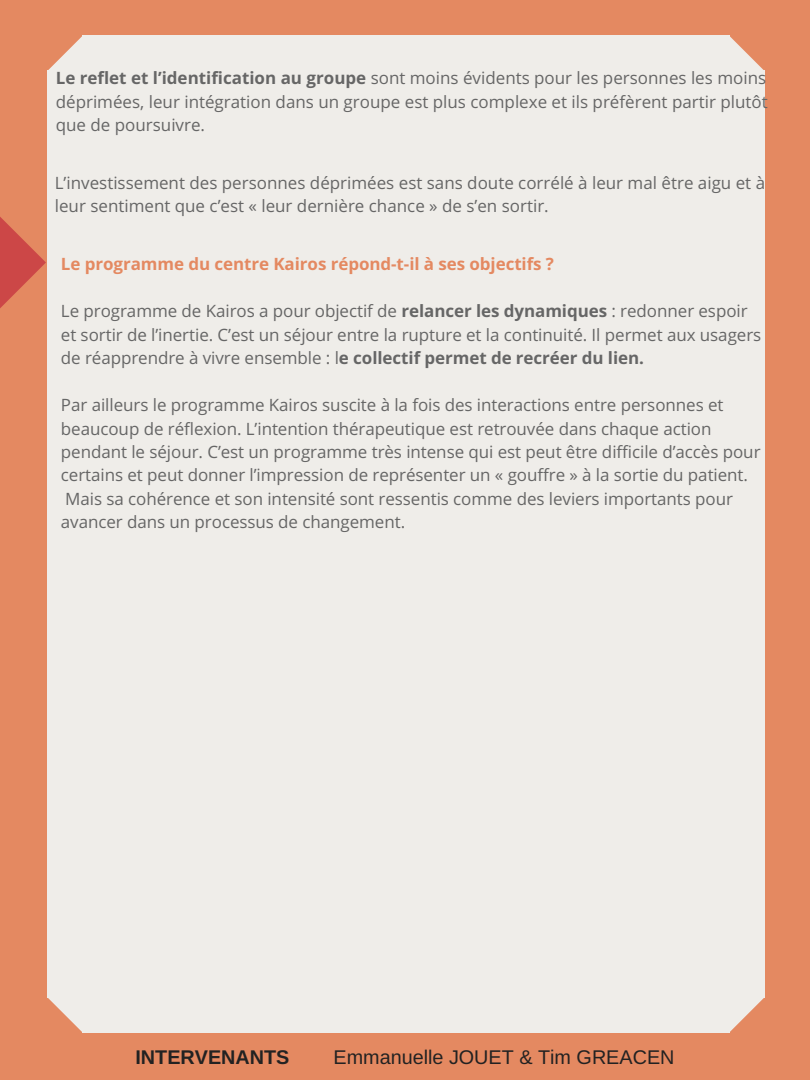
<style>
.page{position:relative;width:810px;height:1080px;background:#e48961}
.page>*{position:absolute;margin:0;border:0;box-sizing:border-box;transform-origin:0 0}
.t1{font:19.81px "Arimo";color:#222}
.t2{font:700 19.81px "Arimo";color:#222}
.t3{font:17px/23.4px "Open Sans";letter-spacing:-.005em;color:#666}
.t4{font:700 17px "Open Sans";letter-spacing:-.005em;color:#e48961}
.s1{font-weight:700}
</style>
<div class="page">
<svg style="left:730px;top:998px;width:34px;height:34px"></svg>
<svg style="left:48px;top:998px;width:34px;height:34px"></svg>
<div style="left:82px;top:997px;width:648px;height:36px;background:#efede9"></div>
<div style="left:729px;top:70px;width:36px;height:928px;background:#efede9"></div>
<div style="left:82px;top:35px;width:648px;height:36px;background:#efede9"></div>
<div style="left:47px;top:70px;width:36px;height:928px;background:#efede9"></div>
<div style="left:82px;top:70px;width:648px;height:928px;background:#efede9"></div>
<svg style="left:48px;top:36px;width:34px;height:34px"></svg>
<svg style="left:730px;top:36px;width:34px;height:34px"></svg>
<svg style="left:0;top:217px;width:46px;height:91px"></svg>
<p class="t3" style="left:56px;top:66px;width:713px;text-align:justify"><span class="s1">Le reflet et l’identification au groupe</span> sont moins évidents pour les personnes les moins déprimées, leur intégration dans un groupe est plus complexe et ils préfèrent partir plutôt que de poursuivre.</p>
<p class="t3" style="left:55px;top:171px;width:712px">L’investissement des personnes déprimées est sans doute corrélé à leur mal être aigu et à leur sentiment que c’est « leur dernière chance » de s’en sortir.</p>
<p class="t4" style="left:61px;top:252px;width:495px">Le programme du centre Kairos répond-t-il à ses objectifs ?</p>
<p class="t3" style="left:61px;top:299px;width:702px">Le programme de Kairos a pour objectif de <span class="s1">relancer les dynamiques</span> : redonner espoir et sortir de l’inertie. C’est un séjour entre la rupture et la continuité. Il permet aux usagers de réapprendre à vivre ensemble : l<span class="s1">e collectif permet de recréer du lien.</span></p>
<p class="t3" style="left:61px;top:393px;width:701px">Par ailleurs le programme Kairos suscite à la fois des interactions entre personnes et beaucoup de réflexion. L’intention thérapeutique est retrouvée dans chaque action pendant le séjour. C’est un programme très intense qui est peut être difficile d’accès pour certains et peut donner l’impression de représenter un « gouffre » à la sortie du patient.<br>Mais sa cohérence et son intensité sont ressentis comme des leviers importants pour avancer dans un processus de changement.</p>
<p class="t2" style="left:135px;top:1046px;width:155px">INTERVENANTS</p>
<p class="t1" style="left:333px;top:1046px;width:343px">Emmanuelle JOUET &amp; Tim GREACEN</p>
</div>
